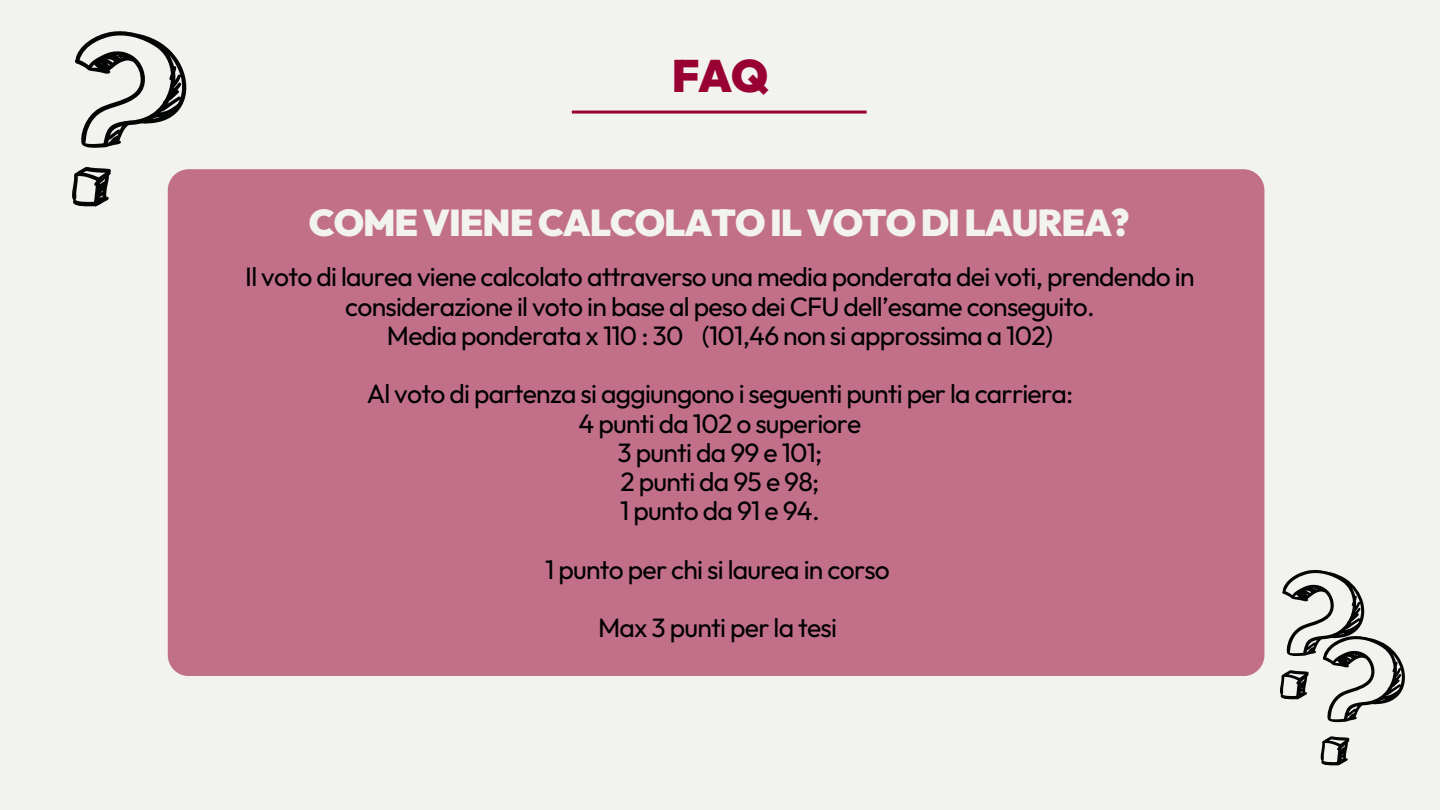
<style>
.page{position:relative;width:1440px;height:810px;background:#f2f2ee}
.page>*{position:absolute;margin:0;border:0;box-sizing:border-box;transform-origin:0 0}
.t1{font:900 45.2px "Outfit";color:#903}
.t2{font:900 37.2px "Outfit";letter-spacing:-.03em;color:#f2f2ee}
.t3{font:26.5px/29.2px "Outfit";letter-spacing:-.03em;color:#000;text-align:center}
</style>
<div class="page">
<hr style="left:572px;top:111px;width:295px;height:3px;background:#903">
<div style="left:168px;top:169px;width:1096px;height:507px;background:#c26f89;border-radius:21px"></div>
<svg style="left:1280px;top:569px;width:125px;height:197px"></svg>
<svg style="left:72px;top:31px;width:125px;height:180px"></svg>
<p class="t1" style="left:672px;top:46px;width:98px">FAQ</p>
<p class="t2" style="left:309px;top:198px;width:822px">COMEVIENECALCOLATOILVOTODILAUREA?</p>
<h1 class="t3" style="left:245px;top:262px;width:951px">Il voto di laurea viene calcolato attraverso una media ponderata dei voti, prendendo in considerazione il voto in base al peso dei CFU dell’esame conseguito.</h1>
<h2 class="t3" style="left:387px;top:321px;width:668px">Media ponderata x 110 : 30 (101,46 non si approssima a 102)</h2>
<p class="t3" style="left:367px;top:379px;width:708px">Al voto di partenza si aggiungono i seguenti punti per la carriera:</p>
<p class="t3" style="left:579px;top:408px;width:284px">4 punti da 102 o superiore</p>
<p class="t3" style="left:618px;top:438px;width:206px">3 punti da 99 e 101;</p>
<p class="t3" style="left:621px;top:467px;width:200px">2 punti da 95 e 98;</p>
<p class="t3" style="left:620px;top:496px;width:201px">1 punto da 91 e 94.</p>
<p class="t3" style="left:545px;top:555px;width:346px">1 punto per chi si laurea in corso</p>
<p class="t3" style="left:598px;top:613px;width:241px">Max 3 punti per la tesi</p>
</div>
